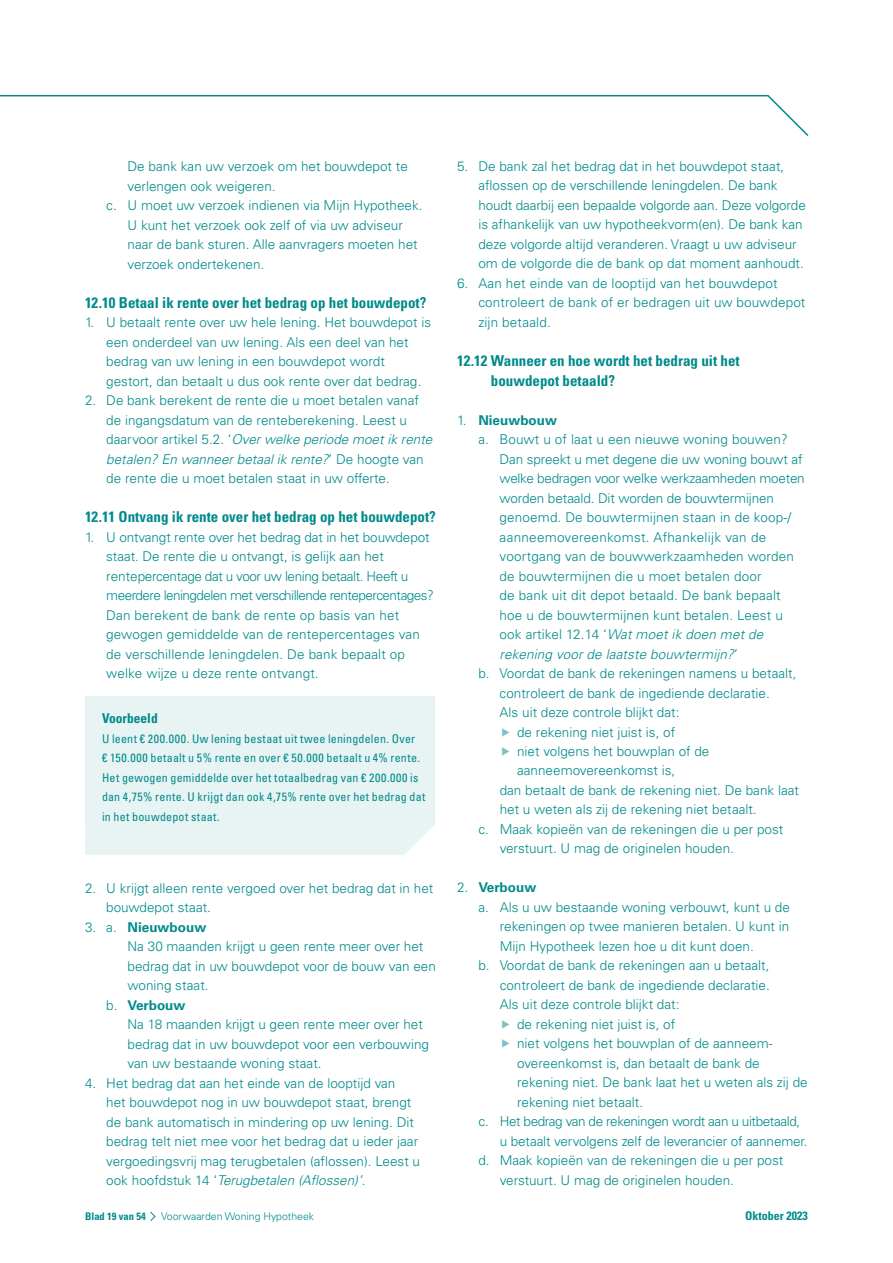
<style>
.page{position:relative;width:893px;height:1263px;background:#fff}
.page>*{position:absolute;margin:0;border:0;box-sizing:border-box;transform-origin:0 0}
.t1{font:700 condensed 15px/19.5px "Univers LT Std";color:#008a8a}
.t2{font:300 13.5px/19.5px "Univers LT Std";color:#008a8a}
.t3{font:italic 300 13.5px "Univers LT Std";letter-spacing:.01em;color:#008a8a}
.t4{font:300 13.5px "Univers LT Std";letter-spacing:-.03em;color:#008a8a}
.t5{font:700 13.5px "Univers LT Std";color:#008a8a}
.t6{font:300 13.5px "Univers LT Std";letter-spacing:-.02em;color:#008a8a}
.t7{font:300 13.5px "Univers LT Std";letter-spacing:.02em;color:#008a8a}
.t8{font:700 condensed 13.5px "Univers LT Std";color:#008a8a}
.t9{font:condensed 12px/19.5px "Univers LT Std";letter-spacing:.02em;color:#008a8a}
.t10{font:700 condensed 12px "Univers LT Std";color:#008a8a}
.t11{font:300 10.5px "Univers LT Std";color:#008a8a}
.t12{font:700 condensed 10.5px "Univers LT Std";color:#008a8a}
.s1{font-style:italic}
.s2{font-weight:300}
.s3{font-style:normal}
.s4{color:#82c2c3}
</style>
<div class="page">
<svg style="left:0;top:94px;width:809px;height:42px"></svg>
<svg style="left:150px;top:1211px;width:6px;height:10px"></svg>
<div style="left:85px;top:696px;width:349px;height:129px;background:#e8f3f4"></div>
<div style="left:85px;top:825px;width:349px;height:30px;background:#e8f3f4"></div>
<p class="t2" style="left:128px;top:156px;width:282px">De bank kan uw verzoek om het bouwdepot te</p>
<p class="t2" style="left:128px;top:176px;width:150px">verlengen ook weigeren.</p>
<p class="t2" style="left:106px;top:195px;width:318px">c. U moet uw verzoek indienen via Mijn Hypotheek.</p>
<p class="t2" style="left:128px;top:215px;width:277px">U kunt het verzoek ook zelf of via uw adviseur</p>
<p class="t2" style="left:128px;top:234px;width:292px">naar de bank sturen. Alle aanvragers moeten het</p>
<p class="t2" style="left:128px;top:254px;width:138px">verzoek ondertekenen.</p>
<p class="t1" style="left:85px;top:292px;width:343px">12.10 Betaal ik rente over het bedrag op het bouwdepot?</p>
<p class="t2" style="left:106px;top:312px;width:326px;text-indent:-21px">1. U betaalt rente over uw hele lening. Het bouwdepot is een onderdeel van uw lening. Als een deel van het bedrag van uw lening in een bouwdepot wordt gestort, dan betaalt u dus ook rente over dat bedrag.</p>
<p class="t2" style="left:106px;top:390px;width:328px;text-indent:-21px">2. De bank berekent de rente die u moet betalen vanaf de ingangsdatum van de renteberekening. Leest u daarvoor artikel 5.2. ‘<span class="s1">Over welke periode moet ik rente betalen? En wanneer betaal ik rente?</span>’ De hoogte van de rente die u moet betalen staat in uw offerte.</p>
<p class="t1" style="left:85px;top:507px;width:352px">12.11 Ontvang ik rente over het bedrag op het bouwdepot?</p>
<p class="t2" style="left:106px;top:527px;width:329px;text-indent:-21px">1. U ontvangt rente over het bedrag dat in het bouwdepot staat. De rente die u ontvangt, is gelijk aan het rentepercentage dat u voor uw lening betaalt. Heeft u meerdere leningdelen met verschillende rentepercentages?<br>Dan berekent de bank de rente op basis van het gewogen gemiddelde van de rentepercentages van de verschillende leningdelen. De bank bepaalt op welke wijze u deze rente ontvangt.</p>
<p class="t8" style="left:102px;top:710px;width:57px">Voorbeeld</p>
<p class="t9" style="left:102px;top:728px;width:325px">U leent € 200.000. Uw lening bestaat uit twee leningdelen. Over<br>€ 150.000 betaalt u 5% rente en over € 50.000 betaalt u 4% rente.<br>Het gewogen gemiddelde over het totaalbedrag van € 200.000 is dan 4,75% rente. U krijgt dan ook 4,75% rente over het bedrag dat in het bouwdepot staat.</p>
<p class="t2" style="left:106px;top:878px;width:329px;text-indent:-21px">2. U krijgt alleen rente vergoed over het bedrag dat in het bouwdepot staat.</p>
<p class="t5" style="left:85px;top:919px;width:123px"><span class="s2">3. a.</span> Nieuwbouw</p>
<p class="t2" style="left:128px;top:936px;width:297px">Na 30 maanden krijgt u geen rente meer over het</p>
<p class="t2" style="left:128px;top:956px;width:310px">bedrag dat in uw bouwdepot voor de bouw van een</p>
<p class="t2" style="left:128px;top:975px;width:83px">woning staat.</p>
<p class="t5" style="left:106px;top:997px;width:81px"><span class="s2">b.</span> Verbouw</p>
<p class="t2" style="left:128px;top:1014px;width:297px">Na 18 maanden krijgt u geen rente meer over het</p>
<p class="t2" style="left:128px;top:1034px;width:303px">bedrag dat in uw bouwdepot voor een verbouwing</p>
<p class="t2" style="left:128px;top:1053px;width:196px">van uw bestaande woning staat.</p>
<p class="t2" style="left:106px;top:1073px;width:315px;text-indent:-21px">4. Het bedrag dat aan het einde van de looptijd van<br>het bouwdepot nog in uw bouwdepot staat, brengt de bank automatisch in mindering op uw lening. Dit bedrag telt niet mee voor het bedrag dat u ieder jaar vergoedingsvrij mag terugbetalen (aflossen). Leest u ook hoofdstuk 14 ‘<span class="s1">Terugbetalen (Aflossen)’</span>.</p>
<p class="t2" style="left:478px;top:156px;width:329px;text-indent:-21px">5. De bank zal het bedrag dat in het bouwdepot staat, aflossen op de verschillende leningdelen. De bank houdt daarbij een bepaalde volgorde aan. Deze volgorde is afhankelijk van uw hypotheekvorm(en). De bank kan deze volgorde altijd veranderen. Vraagt u uw adviseur om de volgorde die de bank op dat moment aanhoudt.</p>
<p class="t2" style="left:478px;top:273px;width:329px;text-indent:-21px">6. Aan het einde van de looptijd van het bouwdepot controleert de bank of er bedragen uit uw bouwdepot zijn betaald.</p>
<p class="t1" style="left:491px;top:351px;width:250px;text-indent:-34px">12.12 Wanneer en hoe wordt het bedrag uit het bouwdepot betaald?</p>
<p class="t5" style="left:457px;top:412px;width:102px"><span class="s2">1.</span> Nieuwbouw</p>
<p class="t2" style="left:478px;top:429px;width:311px">a. Bouwt u of laat u een nieuwe woning bouwen?</p>
<p class="t2" style="left:500px;top:449px;width:304px">Dan spreekt u met degene die uw woning bouwt af</p>
<p class="t6" style="left:500px;top:470px;width:307px">welke bedragen voor welke werkzaamheden moeten</p>
<p class="t2" style="left:500px;top:488px;width:276px">worden betaald. Dit worden de bouwtermijnen</p>
<p class="t2" style="left:500px;top:507px;width:293px">genoemd. De bouwtermijnen staan in de koop-/</p>
<p class="t7" style="left:500px;top:529px;width:268px">aanneemovereenkomst. Afhankelijk van de</p>
<p class="t2" style="left:500px;top:546px;width:296px">voortgang van de bouwwerkzaamheden worden</p>
<p class="t2" style="left:500px;top:566px;width:263px">de bouwtermijnen die u moet betalen door</p>
<p class="t2" style="left:500px;top:585px;width:282px">de bank uit dit depot betaald. De bank bepaalt</p>
<p class="t2" style="left:500px;top:605px;width:285px">hoe u de bouwtermijnen kunt betalen. Leest u</p>
<p class="t3" style="left:500px;top:626px;width:265px"><span class="s3">ook artikel 12.14 ‘</span>Wat moet ik doen met de</p>
<p class="t3" style="left:500px;top:646px;width:240px">rekening voor de laatste bouwtermijn?<span class="s3">’</span></p>
<p class="t2" style="left:478px;top:663px;width:320px">b. Voordat de bank de rekeningen namens u betaalt,</p>
<p class="t2" style="left:500px;top:683px;width:272px">controleert de bank de ingediende declaratie.</p>
<p class="t2" style="left:500px;top:702px;width:181px">Als uit deze controle blijkt dat:</p>
<p class="t2" style="left:501px;top:722px;width:176px"><span class="s4">▶</span> de rekening niet juist is, of</p>
<p class="t2" style="left:501px;top:741px;width:210px"><span class="s4">▶</span> niet volgens het bouwplan of de</p>
<p class="t2" style="left:517px;top:761px;width:160px">aanneemovereenkomst is,</p>
<p class="t2" style="left:500px;top:780px;width:301px">dan betaalt de bank de rekening niet. De bank laat</p>
<p class="t2" style="left:500px;top:800px;width:259px">het u weten als zij de rekening niet betaalt.</p>
<p class="t2" style="left:478px;top:819px;width:306px">c. Maak kopieën van de rekeningen die u per post</p>
<p class="t2" style="left:500px;top:839px;width:236px">verstuurt. U mag de originelen houden.</p>
<p class="t5" style="left:457px;top:880px;width:81px"><span class="s2">2.</span> Verbouw</p>
<p class="t2" style="left:478px;top:897px;width:313px">a. Als u uw bestaande woning verbouwt, kunt u de</p>
<p class="t2" style="left:500px;top:917px;width:291px">rekeningen op twee manieren betalen. U kunt in</p>
<p class="t2" style="left:500px;top:936px;width:256px">Mijn Hypotheek lezen hoe u dit kunt doen.</p>
<p class="t2" style="left:478px;top:956px;width:293px">b. Voordat de bank de rekeningen aan u betaalt,</p>
<p class="t2" style="left:500px;top:975px;width:272px">controleert de bank de ingediende declaratie.</p>
<p class="t2" style="left:500px;top:995px;width:181px">Als uit deze controle blijkt dat:</p>
<p class="t2" style="left:501px;top:1014px;width:176px"><span class="s4">▶</span> de rekening niet juist is, of</p>
<p class="t2" style="left:501px;top:1034px;width:273px"><span class="s4">▶</span> niet volgens het bouwplan of de aanneem-</p>
<p class="t2" style="left:517px;top:1053px;width:244px">overeenkomst is, dan betaalt de bank de</p>
<p class="t2" style="left:517px;top:1073px;width:292px">rekening niet. De bank laat het u weten als zij de</p>
<p class="t2" style="left:517px;top:1092px;width:128px">rekening niet betaalt.</p>
<p class="t4" style="left:478px;top:1113px;width:323px">c. Het bedrag van de rekeningen wordt aan u uitbetaald,</p>
<p class="t2" style="left:500px;top:1131px;width:310px">u betaalt vervolgens zelf de leverancier of aannemer.</p>
<p class="t2" style="left:478px;top:1151px;width:306px">d. Maak kopieën van de rekeningen die u per post</p>
<p class="t2" style="left:500px;top:1170px;width:236px">verstuurt. U mag de originelen houden.</p>
<p class="t12" style="left:85px;top:1209px;width:62px">Blad 19 van 54</p>
<p class="t11" style="left:161px;top:1209px;width:155px">Voorwaarden Woning Hypotheek</p>
<p class="t10" style="left:745px;top:1208px;width:64px">Oktober 2023</p>
</div>
